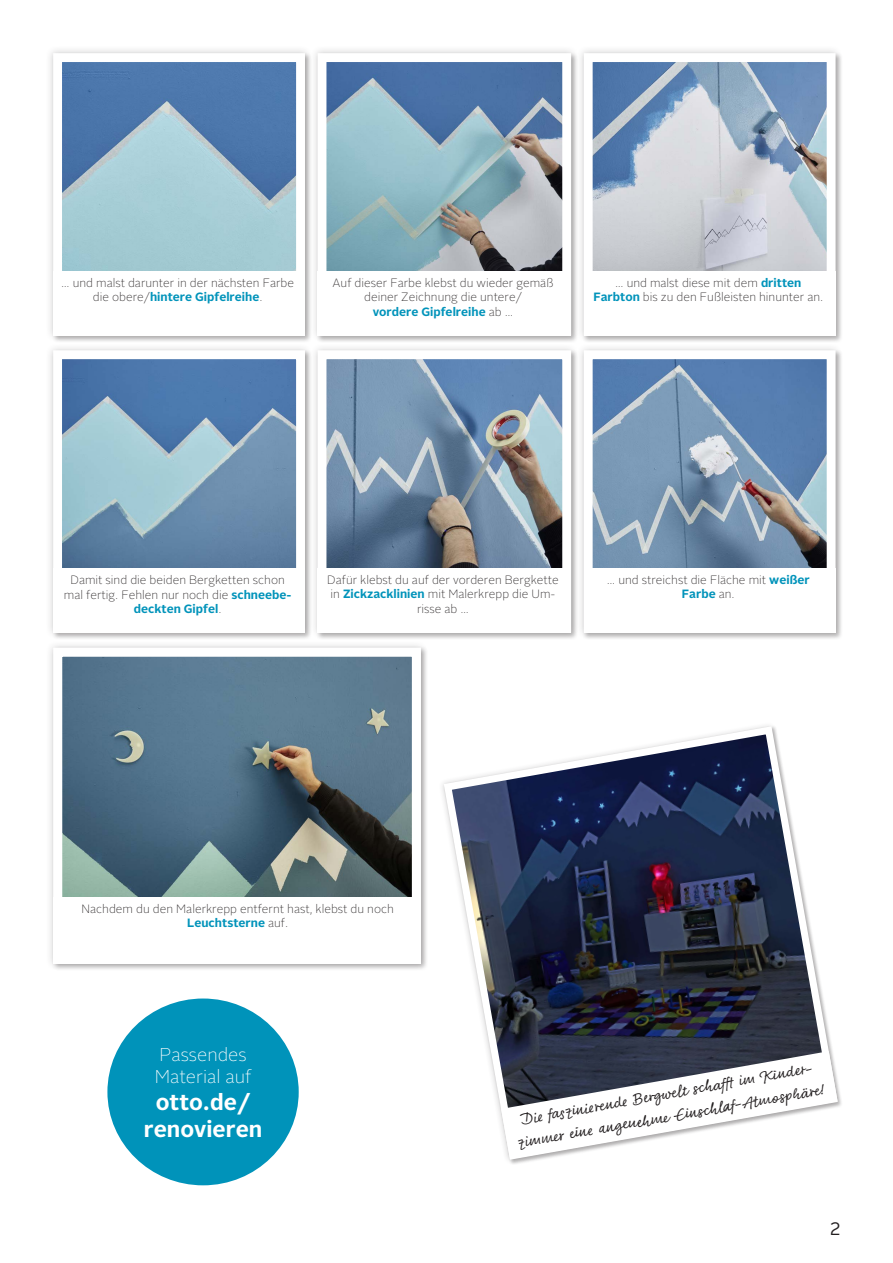
<style>
.page{position:relative;width:893px;height:1263px;background:#fff}
.page>*{position:absolute;margin:0;border:0;box-sizing:border-box;transform-origin:0 0}
.t1{font:700 22.5px/27px "OTTO Sans";color:#fff;text-align:center}
.t2{font:19.05px/22.8px "OTTO Script";color:#231f20;text-align:center}
.t3{font:100 18.45px/22.2px "OTTO Sans";color:#fff}
.t4{font:18px "OTTO Sans";color:#231f20}
.t5{font:100 12px/14.4px "OTTO Sans";color:#231f20;text-align:center}
.s1{font-weight:700;color:#0093ba}
</style>
<div class="page">
<div style="left:310px;top:343px;width:269px;height:297px;background:#231f20;opacity:.2"></div>
<img style="left:328px;top:360px;width:233px;height:208px">
<div style="left:318px;top:350px;width:253px;height:283px;border:9px solid #fff"></div>
<div style="left:45px;top:343px;width:268px;height:297px;background:#231f20;opacity:.2"></div>
<img style="left:63px;top:360px;width:232px;height:208px">
<div style="left:53px;top:350px;width:252px;height:282px;border:9px solid #fff"></div>
<div style="left:576px;top:343px;width:267px;height:297px;background:#231f20;opacity:.2"></div>
<img style="left:594px;top:360px;width:232px;height:208px">
<div style="left:584px;top:350px;width:252px;height:283px;border:9px solid #fff"></div>
<div style="left:318px;top:568px;width:253px;height:65px;background:#fff"></div>
<div style="left:53px;top:568px;width:252px;height:65px;background:#fff"></div>
<div style="left:584px;top:568px;width:252px;height:65px;background:#fff"></div>
<div style="left:46px;top:640px;width:383px;height:331px;background:#231f20;opacity:.2"></div>
<img style="left:63px;top:658px;width:348px;height:239px">
<div style="left:53px;top:648px;width:368px;height:315px;border:9px solid #fff"></div>
<div style="left:53px;top:897px;width:368px;height:66px;background:#fff"></div>
<div style="left:310px;top:45px;width:269px;height:298px;background:#231f20;opacity:.2"></div>
<img style="left:328px;top:63px;width:233px;height:208px">
<div style="left:318px;top:53px;width:253px;height:283px;border:9px solid #fff"></div>
<div style="left:45px;top:45px;width:268px;height:298px;background:#231f20;opacity:.2"></div>
<img style="left:63px;top:63px;width:232px;height:208px">
<div style="left:53px;top:53px;width:252px;height:282px;border:9px solid #fff"></div>
<div style="left:576px;top:45px;width:267px;height:298px;background:#231f20;opacity:.2"></div>
<img style="left:594px;top:63px;width:232px;height:208px">
<div style="left:584px;top:53px;width:252px;height:283px;border:9px solid #fff"></div>
<div style="left:318px;top:271px;width:253px;height:65px;background:#fff"></div>
<div style="left:53px;top:271px;width:252px;height:65px;background:#fff"></div>
<div style="left:584px;top:271px;width:252px;height:65px;background:#fff"></div>
<svg style="left:442px;top:725px;width:400px;height:439px"></svg>
<svg style="left:501px;top:1051px;width:337px;height:108px"></svg>
<div style="left:107px;top:998px;width:192px;height:187px;background:#0093ba;border-radius:50%"></div>
<p class="t5" style="left:61px;top:275px;width:234px">… und malst darunter in der nächsten Farbe die obere/<span class="s1">hintere Gipfelreihe</span>.</p>
<p class="t5" style="left:593px;top:275px;width:231px">… und malst diese mit dem <span class="s1">dritten<br>Farbton</span> bis zu den Fußleisten hinunter an.</p>
<p class="t5" style="left:333px;top:275px;width:222px">Auf dieser Farbe klebst du wieder gemäß deiner Zeichnung die untere/<br><span class="s1">vordere Gipfelreihe</span> ab …</p>
<p class="t5" style="left:64px;top:573px;width:229px">Damit sind die beiden Bergketten schon mal fertig. Fehlen nur noch die <span class="s1">schneebe&shy;deckten Gipfel</span>.</p>
<p class="t5" style="left:607px;top:572px;width:204px">… und streichst die Fläche mit <span class="s1">weißer<br>Farbe</span> an.</p>
<p class="t5" style="left:327px;top:572px;width:233px">Dafür klebst du auf der vorderen Bergkette in <span class="s1">Zickzacklinien</span> mit Malerkrepp die Um&shy;risse ab …</p>
<p class="t5" style="left:82px;top:901px;width:314px">Nachdem du den Malerkrepp entfernt hast, klebst du noch<br><span class="s1">Leuchtsterne</span> auf.</p>
<h3 class="t3" style="left:155px;top:1043px;width:98px">Passendes<br>Material auf</h3>
<h1 class="t1" style="left:144px;top:1088px;width:120px">otto.de/ renovieren</h1>
<h2 class="t2" style="left:512px;top:1111px;width:312px;rotate:-10deg">Die fasziniere nde Ber gwe lt sch afft im Kind er - zimme r ein e an gen ehme Einsch laf-Atmosphäre!</h2>
<h3 class="t4" style="left:829px;top:1218px;width:13px">2</h3>
</div>
